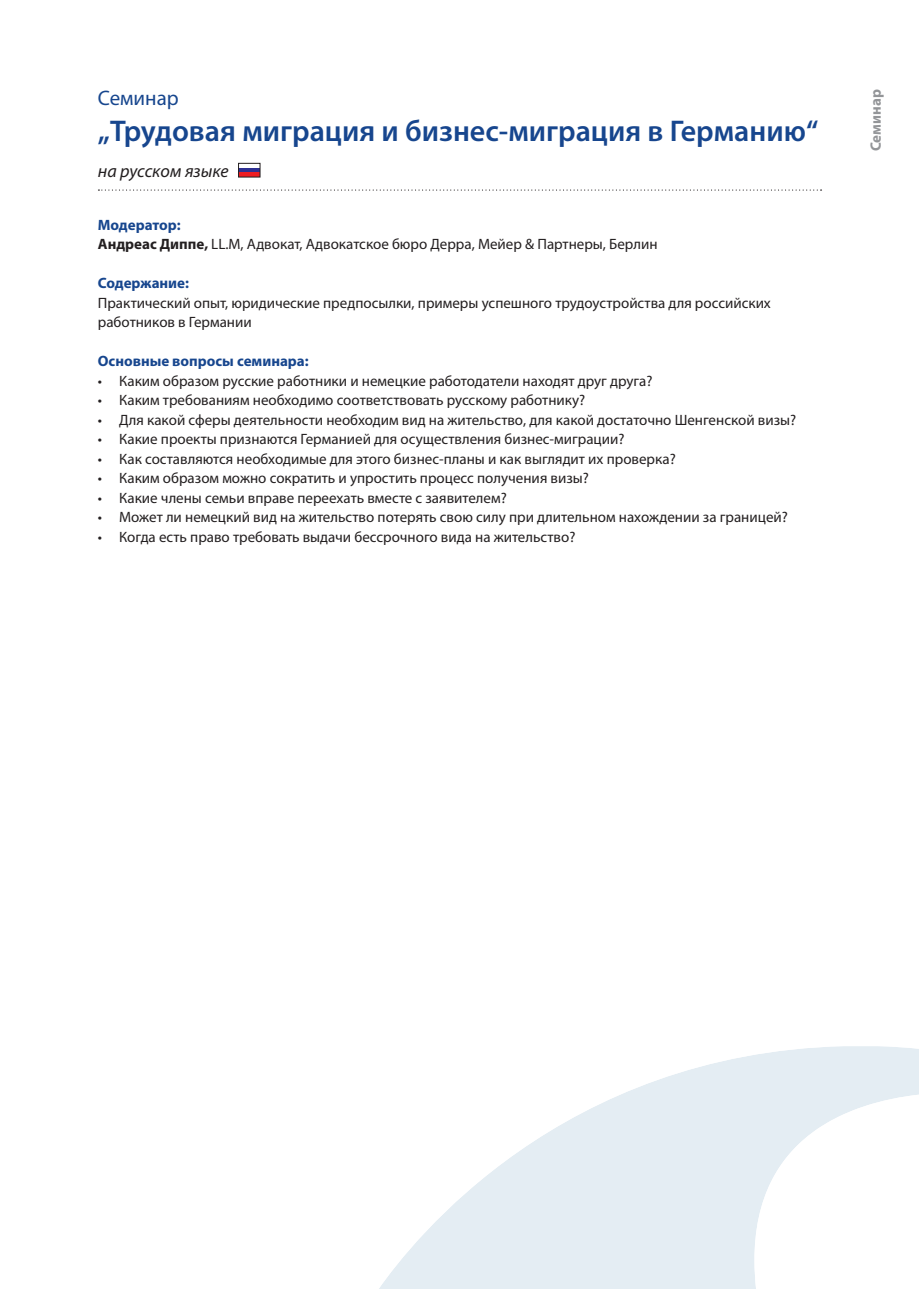
<style>
.page{position:relative;width:919px;height:1289px;background:#fff}
.page>*{position:absolute;margin:0;border:0;box-sizing:border-box;transform-origin:0 0}
.t1{font:600 30px "Myriad Pro";color:#17468e}
.t2{font:21px "Myriad Pro";color:#17468e}
.t3{font:italic 18px "Myriad Pro";color:#231f20}
.t4{font:15px/19.5px "Myriad Pro";color:#231f20}
.t5{font:700 15px "Myriad Pro";color:#17468e}
.t6{font:700 15px "Myriad Pro";color:#939598}
.s1{font-weight:700;color:#17468e}
.s2{font-weight:700}
</style>
<div class="page">
<hr style="left:238px;top:168px;width:22px;height:4px;background:#2e3092">
<div style="left:238px;top:172px;width:22px;height:5px;background:#ee1d23"></div>
<div style="left:238px;top:163px;width:22px;height:14px;border:1px solid #231f20"></div>
<svg style="left:98px;top:189px;width:723px;height:2px"></svg>
<svg style="left:380px;top:1046px;width:538px;height:242px;fill:#e4edf3"></svg>
<h2 class="t2" style="left:98px;top:85px;width:82px">Семинар</h2>
<h1 class="t1" style="left:98px;top:112px;width:722px">„Трудовая миграция и бизнес-миграция в Германию“</h1>
<p class="t3" style="left:98px;top:160px;width:132px">на русском языке</p>
<p class="t4" style="left:98px;top:215px;width:561px"><span class="s1">Модератор:<br></span><span class="s2">Андреас Диппе,</span> LL.M, Адвокат, Адвокатское бюро Дерра, Мейер &amp; Партнеры, Берлин</p>
<p class="t5" style="left:98px;top:273px;width:93px">Содержание:</p>
<p class="t4" style="left:98px;top:293px;width:674px">Практический опыт, юридические предпосылки, примеры успешного трудоустройства для российских работников в Германии</p>
<p class="t5" style="left:98px;top:351px;width:212px">Основные вопросы семинара:</p>
<p class="t4" style="left:98px;top:371px;width:556px">• Каким образом русские работники и немецкие работодатели находят друг друга?</p>
<p class="t4" style="left:98px;top:390px;width:489px">• Каким требованиям необходимо соответствовать русскому работнику?</p>
<p class="t4" style="left:98px;top:410px;width:699px">• Для какой сферы деятельности необходим вид на жительство, для какой достаточно Шенгенской визы?</p>
<p class="t4" style="left:98px;top:429px;width:528px">• Какие проекты признаются Германией для осуществления бизнес-миграции?</p>
<p class="t4" style="left:98px;top:449px;width:579px">• Как составляются необходимые для этого бизнес-планы и как выглядит их проверка?</p>
<p class="t4" style="left:98px;top:468px;width:492px">• Каким образом можно сократить и упростить процесс получения визы?</p>
<p class="t4" style="left:98px;top:488px;width:410px">• Какие члены семьи вправе переехать вместе с заявителем?</p>
<p class="t4" style="left:98px;top:507px;width:691px">• Может ли немецкий вид на жительство потерять свою силу при длительном нахождении за границей?</p>
<p class="t4" style="left:98px;top:527px;width:479px">• Когда есть право требовать выдачи бессрочного вида на жительство?</p>
<p class="t6" style="left:865px;top:151px;width:63px;rotate:-90deg">Семинар</p>
</div>
